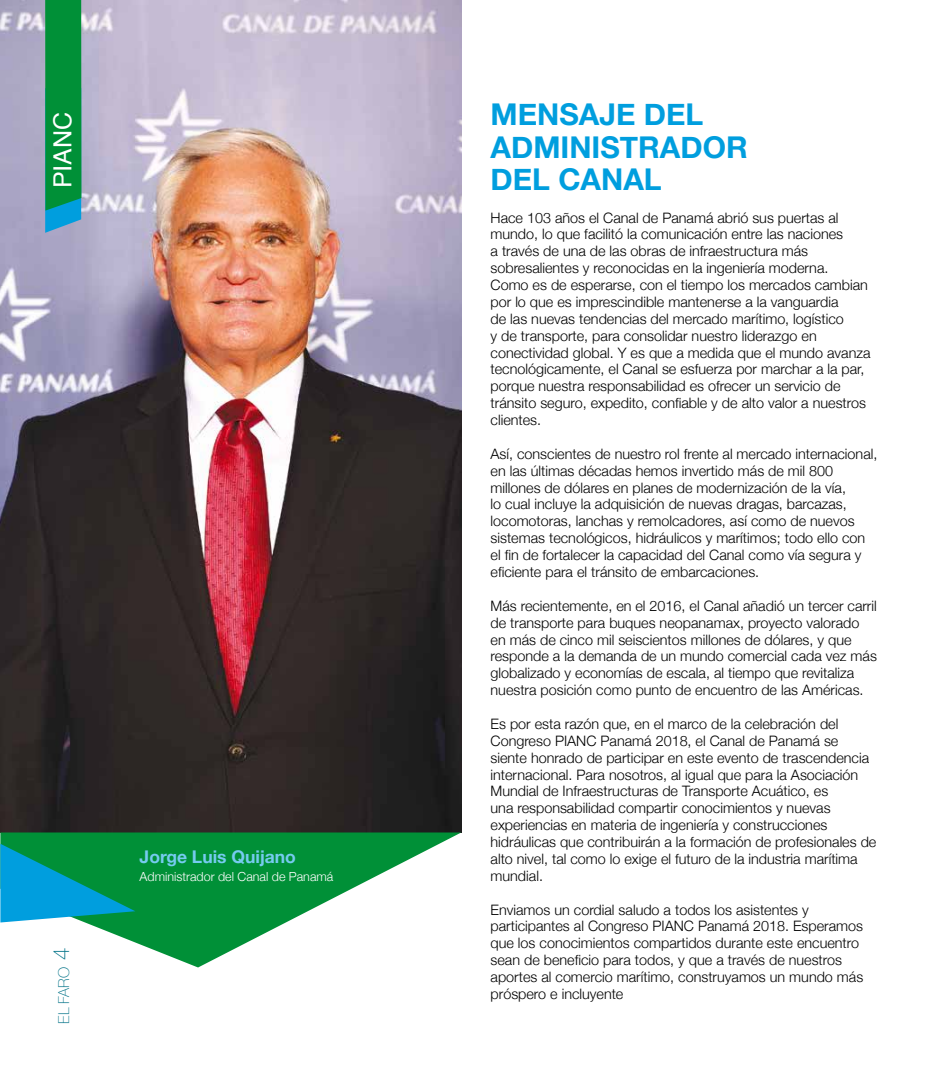
<style>
.page{position:relative;width:945px;height:1080px;background:#fff}
.page>*{position:absolute;margin:0;border:0;box-sizing:border-box;transform-origin:0 0}
.t1{font:700 30px/32.5px "Helvetica Neue";color:#009ede}
.t2{font:25px "Helvetica";color:#fff}
.t3{font:700 17.5px "Helvetica Neue";color:#76cbef}
.t4{font:100 15px "Helvetica Neue";color:#007287}
.t5{font:300 14.38px/16.9px "Helvetica Neue";color:#000}
.t6{font:300 12.5px "Helvetica Neue";color:#fff}
.s1{font-size:22.5px}
</style>
<div class="page">
<img style="left:0;top:0;width:461px;height:832px">
<svg style="left:45px;top:0;width:36px;height:233px;background:#06924c"></svg>
<svg style="left:0;top:832px;width:461px;height:136px;fill:#009037"></svg>
<svg style="left:0;top:844px;width:135px;height:78px;background:#05998f"></svg>
<h2 class="t2" style="left:43px;top:188px;width:78px;rotate:-90deg">PIANC</h2>
<p class="t4" style="left:52px;top:1024px;width:77px;rotate:-90deg">EL FARO <span class="s1">4</span></p>
<p class="t3" style="left:140px;top:843px;width:158px">Jorge Luis Quijano</p>
<p class="t6" style="left:140px;top:867px;width:195px">Administrador del Canal de Panamá</p>
<h1 class="t1" style="left:491px;top:99px;width:259px">MENSAJE DEL<br>ADMINISTRADOR<br>DEL CANAL</h1>
<p class="t5" style="left:491px;top:208px;width:381px">Hace 103 años el Canal de Panamá abrió sus puertas al mundo, lo que facilitó la comunicación entre las naciones<br>a través de una de las obras de infraestructura más sobresalientes y reconocidas en la ingeniería moderna.<br>Como es de esperarse, con el tiempo los mercados cambian por lo que es imprescindible mantenerse a la vanguardia<br>de las nuevas tendencias del mercado marítimo, logístico<br>y de transporte, para consolidar nuestro liderazgo en conectividad global. Y es que a medida que el mundo avanza tecnológicamente, el Canal se esfuerza por marchar a la par, porque nuestra responsabilidad es ofrecer un servicio de tránsito seguro, expedito, confiable y de alto valor a nuestros clientes.</p>
<p class="t5" style="left:491px;top:444px;width:388px">Así, conscientes de nuestro rol frente al mercado internacional, en las últimas décadas hemos invertido más de mil 800 millones de dólares en planes de modernización de la vía,<br>lo cual incluye la adquisición de nuevas dragas, barcazas, locomotoras, lanchas y remolcadores, así como de nuevos sistemas tecnológicos, hidráulicos y marítimos; todo ello con el fin de fortalecer la capacidad del Canal como vía segura y eficiente para el tránsito de embarcaciones.</p>
<p class="t5" style="left:491px;top:596px;width:388px">Más recientemente, en el 2016, el Canal añadió un tercer carril de transporte para buques neopanamax, proyecto valorado en más de cinco mil seiscientos millones de dólares, y que responde a la demanda de un mundo comercial cada vez más globalizado y economías de escala, al tiempo que revitaliza nuestra posición como punto de encuentro de las Américas.</p>
<p class="t5" style="left:491px;top:714px;width:387px">Es por esta razón que, en el marco de la celebración del Congreso PIANC Panamá 2018, el Canal de Panamá se siente honrado de participar en este evento de trascendencia internacional. Para nosotros, al igual que para la Asociación Mundial de Infraestructuras de Transporte Acuático, es<br>una responsabilidad compartir conocimientos y nuevas experiencias en materia de ingeniería y construcciones hidráulicas que contribuirán a la formación de profesionales de alto nivel, tal como lo exige el futuro de la industria marítima mundial.</p>
<p class="t5" style="left:491px;top:900px;width:374px">Enviamos un cordial saludo a todos los asistentes y participantes al Congreso PIANC Panamá 2018. Esperamos que los conocimientos compartidos durante este encuentro sean de beneficio para todos, y que a través de nuestros aportes al comercio marítimo, construyamos un mundo más próspero e incluyente</p>
</div>
